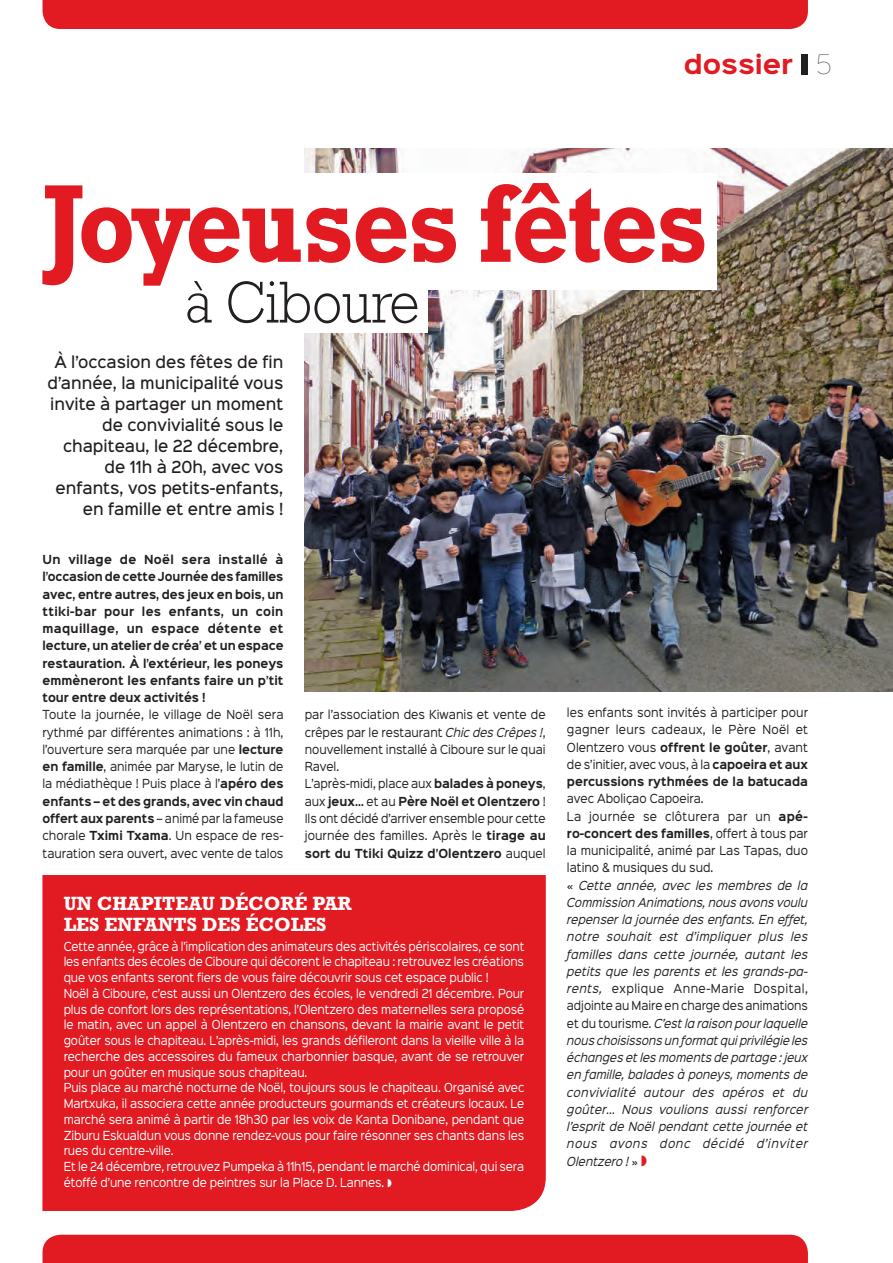
<style>
.page{position:relative;width:893px;height:1263px;background:#fff}
.page>*{position:absolute;margin:0;border:0;box-sizing:border-box;transform-origin:0 0}
.t1{font:700 112.5px "Rockwell Std";letter-spacing:-.02em;color:#e21a21;scale:.9 1}
.t2{font:300 60px "Rockwell Std";color:#231f20;scale:.9 1}
.t3{font:700 24px "Sinkin Sans 700";color:#e21a21}
.t4{font:700 19.5px/21px "Rockwell Std";color:#fff}
.t5{font:500 15px/21px "Sinkin Sans 500";color:#231f20;text-align:right;scale:.94 1}
.t6{font:11.25px/15.8px "Sinkin Sans 400";letter-spacing:-.01em;color:#fff;scale:.9 1}
.t7{font:italic 11.25px/17.2px "Sinkin Sans 400";letter-spacing:.01em;color:#231f20;scale:.92 1}
.t8{font:11.25px/17.2px "Sinkin Sans 400";color:#231f20;text-align:justify;scale:.92 1}
.t9{font:700 11.25px/17.2px "Sinkin Sans 700";color:#231f20;text-align:justify;scale:.92 1}
.t10{font:700 11.25px "Sinkin Sans 700";color:#231f20;scale:.91 1}
.t11{font:11.25px/17.2px "Sinkin Sans 400";color:#231f20;text-align:justify;scale:.9 1}
.t12{font:11.25px/17.2px "Sinkin Sans 400";color:#231f20;scale:.91 1}
.t13{font:11.25px/17.2px "Sinkin Sans 400";letter-spacing:.03em;color:#231f20;scale:.91 1}
.s1{font-family:"Sinkin Sans 100";font-weight:100;color:#231f20}
.s2{font-family:"Sinkin Sans 700";font-weight:700}
.s3{font-style:italic}
.s4{font-family:"Sinkin Sans 400";font-weight:400}
.s5{font-style:normal}
</style>
<div class="page">
<img style="left:305px;top:149px;width:588px;height:542px">
<div style="left:43px;top:1235px;width:765px;height:28px;background:#e21a21"></div>
<div style="left:43px;top:0;width:765px;height:29px;background:#e21a21"></div>
<div style="left:43px;top:173px;width:673px;height:117px;background:#fff"></div>
<div style="left:173px;top:271px;width:255px;height:62px;background:#fff"></div>
<div style="left:801px;top:54px;width:7px;height:20px;background:#231f20"></div>
<svg style="left:42px;top:875px;width:504px;height:336px;background:#e22128"></svg>
<svg style="left:388px;top:1179px;width:3px;height:8px"></svg>
<h3 class="t3" style="left:684px;top:52px;width:149px">dossier <span class="s1">5</span></h3>
<h1 class="t1" style="left:43px;top:157px;width:741px">Joyeuses fêtes</h1>
<h2 class="t2" style="left:185px;top:268px;width:262px">à Ciboure</h2>
<h3 class="t5" style="left:47px;top:350px;width:252px">À l’occasion des fêtes de fin d’année, la municipalité vous invite à partager un moment de convivialité sous le chapiteau, le 22 décembre, de 11h à 20h, avec vos enfants, vos petits-enfants, en famille et entre amis !</h3>
<p class="t9" style="left:43px;top:552px;width:263px">Un village de Noël sera installé à l’occasion de cette Journée des familles avec, entre autres, des jeux en bois, un ttiki-bar pour les enfants, un coin maquillage, un espace détente et lecture, un atelier de créa’ et un espace restauration. À l’extérieur, les poneys emmèneront les enfants faire un p’tit tour entre deux activités !</p>
<p class="t8" style="left:43px;top:705px;width:263px">Toute la journée, le village de Noël sera rythmé par différentes animations : à 11h, l’ouverture sera marquée par une <span class="s2">lecture en famille</span>, animée par Maryse, le lutin de la médiathèque ! Puis place à l’<span class="s2">apéro des</span></p>
<p class="t10" style="left:43px;top:795px;width:266px">enfants – et des grands, avec vin chaud</p>
<p class="t11" style="left:43px;top:809px;width:269px"><span class="s2">offert aux parents</span> – animé par la fameuse chorale <span class="s2">Tximi Txama</span>. Un espace de res&shy;tauration sera ouvert, avec vente de talos</p>
<p class="t8" style="left:305px;top:705px;width:263px;text-align:left">par l’association des Kiwanis et vente de crêpes par le restaurant <span class="s3">Chic des Crêpes !</span>, nouvellement installé à Ciboure sur le quai Ravel.<br>L’après-midi, place aux <span class="s2">balades à poneys</span>,</p>
<p class="t10" style="left:305px;top:795px;width:266px"><span class="s4">aux</span> jeux… <span class="s4">et au</span> Père Noël et Olentzero <span class="s4">!</span></p>
<p class="t12" style="left:305px;top:809px;width:266px">Ils ont décidé d’arriver ensemble pour cette journée des familles. Après le <span class="s2">tirage au</span></p>
<p class="t9" style="left:305px;top:845px;width:263px">sort du Ttiki Quizz d’Olentzero <span class="s4">auquel</span></p>
<h3 class="t4" style="left:64px;top:892px;width:290px">UN CHAPITEAU DÉCORÉ PAR<br>LES ENFANTS DES ÉCOLES</h3>
<p class="t6" style="left:64px;top:937px;width:513px">Cette année, grâce à l’implication des animateurs des activités périscolaires, ce sont les enfants des écoles de Ciboure qui décorent le chapiteau : retrouvez les créations que vos enfants seront fiers de vous faire découvrir sous cet espace public !<br>Noël à Ciboure, c’est aussi un Olentzero des écoles, le vendredi 21 décembre. Pour plus de confort lors des représentations, l’Olentzero des maternelles sera proposé le matin, avec un appel à Olentzero en chansons, devant la mairie avant le petit goûter sous le chapiteau. L’après-midi, les grands défileront dans la vieille ville à la recherche des accessoires du fameux charbonnier basque, avant de se retrouver pour un goûter en musique sous chapiteau.<br>Puis place au marché nocturne de Noël, toujours sous le chapiteau. Organisé avec Martxuka, il associera cette année producteurs gourmands et créateurs locaux. Le marché sera animé à partir de 18h30 par les voix de Kanta Donibane, pendant que Ziburu Eskualdun vous donne rendez-vous pour faire résonner ses chants dans les rues du centre-ville.<br>Et le 24 décembre, retrouvez Pumpeka à 11h15, pendant le marché dominical, qui sera étoffé d’une rencontre de peintres sur la Place D. Lannes.</p>
<p class="t8" style="left:567px;top:703px;width:264px">les enfants sont invités à participer pour gagner leurs cadeaux, le Père Noël et Olentzero vous <span class="s2">offrent le goûter</span>, avant de s’initier, avec vous, à la <span class="s2">capoeira et aux</span></p>
<p class="t10" style="left:567px;top:776px;width:266px">percussions rythmées de la batucada</p>
<p class="t13" style="left:567px;top:789px;width:266px">avec Aboliçao Capoeira.<br>La journée se clôturera par un <span class="s2">apé-</span></p>
<p class="t10" style="left:567px;top:827px;width:266px">ro-concert des familles<span class="s4">, offert à tous par</span></p>
<p class="t7" style="left:567px;top:841px;width:264px"><span class="s5">la municipalité, animé par Las Tapas, duo latino &amp; musiques du sud.<br>«</span> Cette année, avec les membres de la Commission Animations, nous avons voulu repenser la journée des enfants. En effet, notre souhait est d’impliquer plus les familles dans cette journée, autant les petits que les parents et les grands-pa&shy;rents, <span class="s5">explique Anne-Marie Dospital, adjointe au Maire en charge des animations et du tourisme</span>. C’est la raison pour laquelle nous choisissons un format qui privilégie les échanges et les moments de partage : jeux en famille, balades à poneys, moments de convivialité autour des apéros et du goûter… Nous voulions aussi renforcer l’esprit de Noël pendant cette journée et nous avons donc décidé d’inviter Olentzero ! <span class="s5">»</span></p>
</div>
